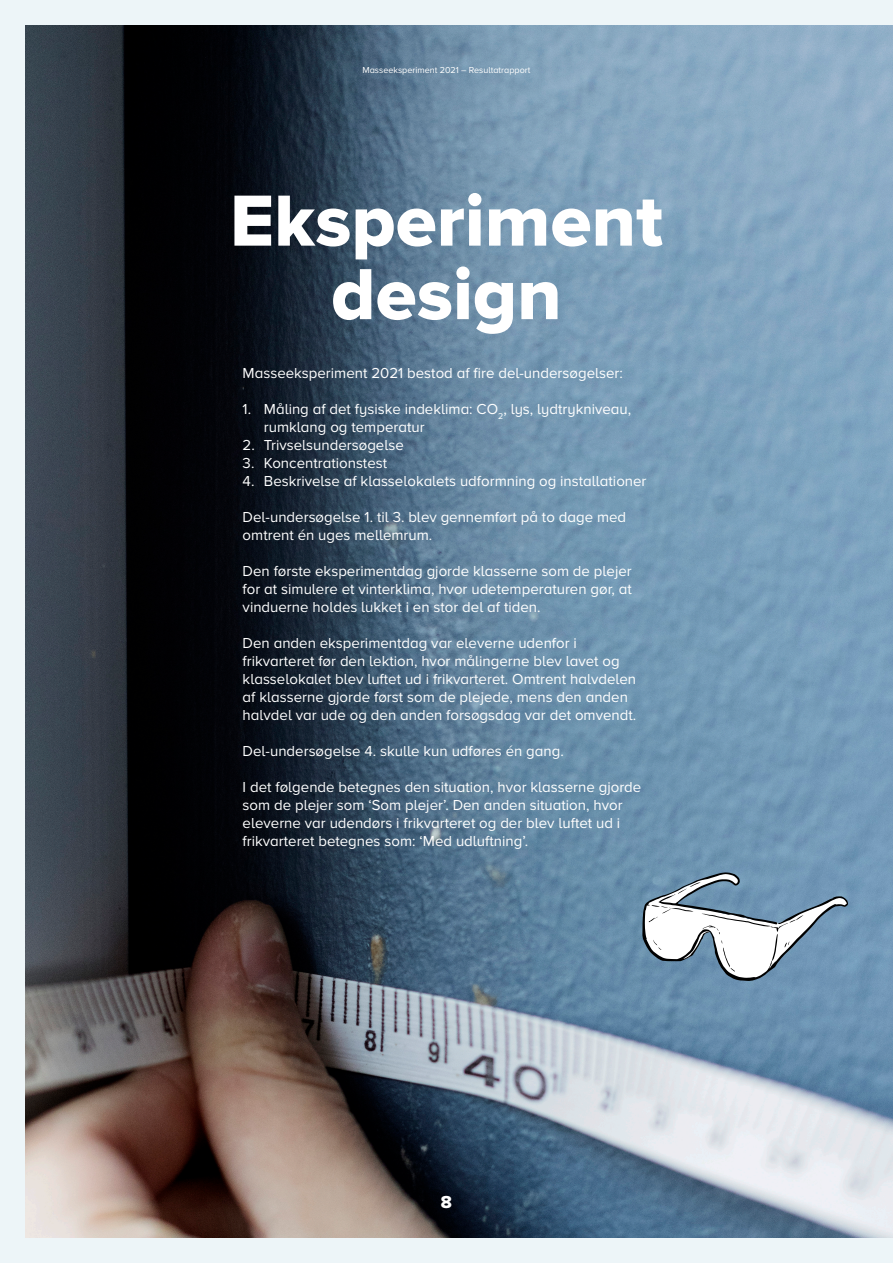
<style>
.page{position:relative;width:893px;height:1263px;background:#edf5f8}
.page>*{position:absolute;margin:0;border:0;box-sizing:border-box;transform-origin:0 0}
.Rubrik-2_KSD{font:800 75px/73.5px "Proxima Nova Astra";color:#fff;text-align:center}
.Body{font:800 18px "Proxima Nova Astra";color:#fff}
.Brødtekst_KSD{font:15px/18px "Proxima Nova Astra";color:#fff}
.Header_Sub{font:9px "Proxima Nova Astra";color:#fff}
</style>
<div class="page">
<img style="left:26px;top:26px;width:867px;height:1211px">
<svg style="left:642px;top:872px;width:206px;height:109px;background:#97aec0"></svg>
<p class="Header_Sub" style="left:362px;top:65px;width:169px">Masseeksperiment 2021 – Resultatrapport</p>
<p class="Rubrik-2_KSD" style="left:230px;top:189px;width:435px">Eksperiment design</p>
<p class="Brødtekst_KSD" style="left:243px;top:365px;width:382px">Masseeksperiment 2021 bestod af fire del-undersøgelser:</p>
<p class="Brødtekst_KSD" style="left:264px;top:401px;width:369px;text-indent:-21px">1. Måling af det fysiske indeklima: CO<sub>2</sub>, lys, lydtrykniveau, rumklang og temperatur</p>
<p class="Brødtekst_KSD" style="left:243px;top:437px;width:163px">2. Trivselsundersøgelse</p>
<p class="Brødtekst_KSD" style="left:243px;top:455px;width:146px">3. Koncentrationstest</p>
<p class="Brødtekst_KSD" style="left:243px;top:473px;width:405px">4. Beskrivelse af klasselokalets udformning og installationer</p>
<p class="Brødtekst_KSD" style="left:243px;top:509px;width:385px">Del-undersøgelse 1. til 3. blev gennemført på to dage med omtrent én uges mellemrum.</p>
<p class="Brødtekst_KSD" style="left:243px;top:563px;width:391px;text-align:justify">Den første eksperimentdag gjorde klasserne som de plejer for at simulere et vinterklima, hvor udetemperaturen gør, at vinduerne holdes lukket i en stor del af tiden.</p>
<p class="Brødtekst_KSD" style="left:243px;top:635px;width:395px">Den anden eksperimentdag var eleverne udenfor i frikvarteret før den lektion, hvor målingerne blev lavet og klasselokalet blev luftet ud i frikvarteret. Omtrent halvdelen af klasserne gjorde først som de plejede, mens den anden halvdel var ude og den anden forsøgsdag var det omvendt.</p>
<p class="Brødtekst_KSD" style="left:243px;top:743px;width:323px">Del-undersøgelse 4. skulle kun udføres én gang.</p>
<p class="Brødtekst_KSD" style="left:243px;top:779px;width:400px">I det følgende betegnes den situation, hvor klasserne gjorde som de plejer som ‘Som plejer’. Den anden situation, hvor eleverne var udendørs i frikvarteret og der blev luftet ud i frikvarteret betegnes som: ‘Med udluftning’.</p>
<p class="Body" style="left:441px;top:1192px;width:13px">8</p>
</div>
